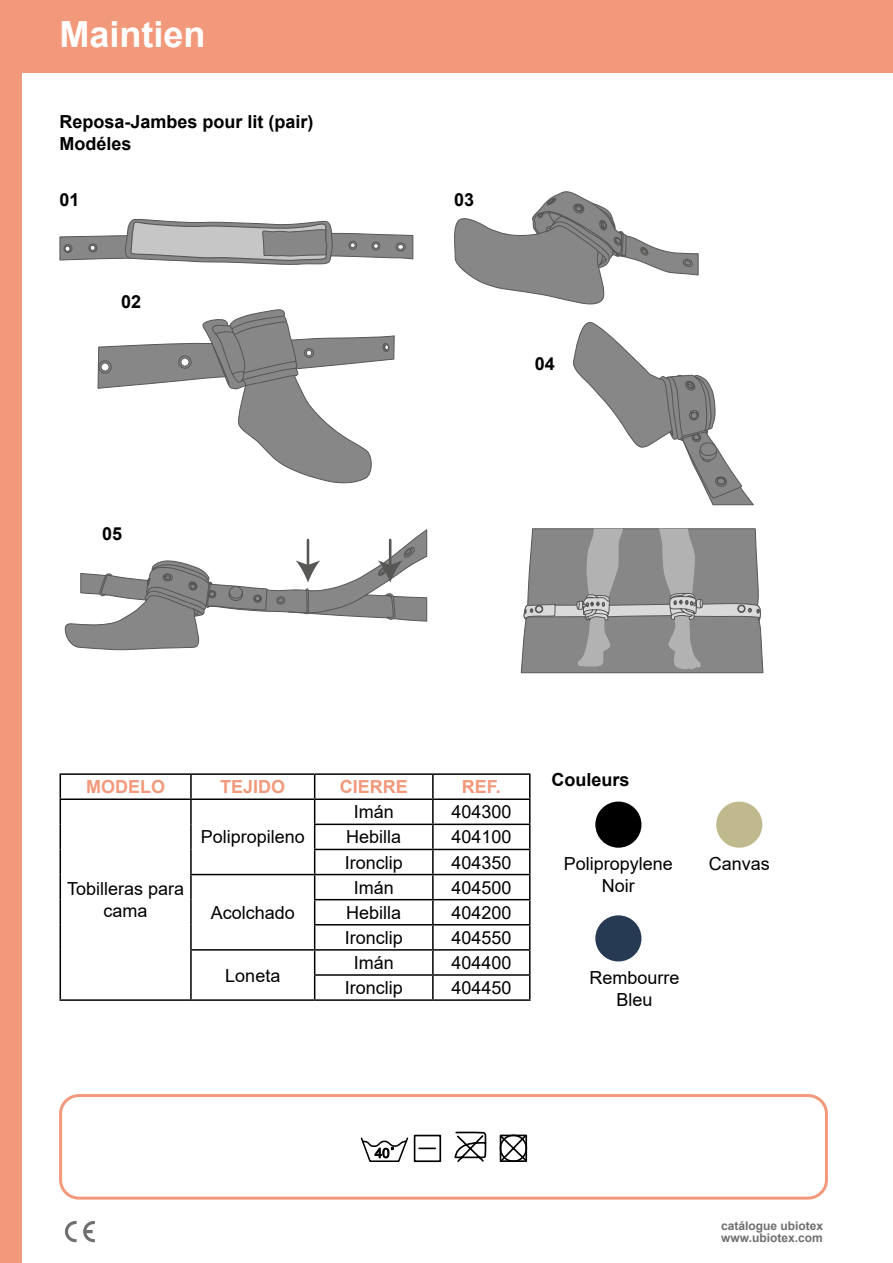
<style>
.page{position:relative;width:893px;height:1263px;background:#fff}
.page>*{position:absolute;margin:0;border:0;box-sizing:border-box;transform-origin:0 0}
.t1{font:700 36px "Arial";color:#fff}
.t2{font:18px/21.6px "Arial";color:#000;text-align:center}
.t3{font:700 18px/21.6px "Arial";color:#000}
.t4{font:700 18px "Arial";color:#f3997b}
.t5{font:700 12px/12px "Arial";color:#706f6f}
</style>
<div class="page">
<div style="left:0;top:0;width:21px;height:1263px;background:#f3997b"></div>
<div style="left:0;top:0;width:893px;height:72px;background:#f3997b"></div>
<svg style="left:65px;top:1221px;width:12px;height:21px"></svg>
<svg style="left:83px;top:1221px;width:12px;height:21px"></svg>
<div style="left:59px;top:1094px;width:769px;height:105px;border:3px solid #f3997b;border-radius:18px"></div>
<svg style="left:454px;top:1131px;width:33px;height:31px"></svg>
<svg style="left:499px;top:1134px;width:29px;height:29px"></svg>
<svg style="left:360px;top:1134px;width:82px;height:29px"></svg>
<hr style="left:60px;top:773px;width:131px;height:2px;background:#000">
<hr style="left:191px;top:773px;width:124px;height:2px;background:#000">
<hr style="left:190px;top:775px;width:2px;height:23px;background:#000">
<hr style="left:315px;top:773px;width:118px;height:2px;background:#000">
<hr style="left:433px;top:773px;width:98px;height:2px;background:#000">
<hr style="left:432px;top:775px;width:2px;height:23px;background:#000">
<hr style="left:529px;top:775px;width:2px;height:23px;background:#000">
<hr style="left:60px;top:798px;width:131px;height:2px;background:#000">
<hr style="left:191px;top:798px;width:124px;height:2px;background:#000">
<hr style="left:190px;top:800px;width:2px;height:24px;background:#000">
<hr style="left:315px;top:798px;width:118px;height:2px;background:#000">
<hr style="left:433px;top:798px;width:98px;height:2px;background:#000">
<hr style="left:432px;top:800px;width:2px;height:24px;background:#000">
<hr style="left:529px;top:800px;width:2px;height:24px;background:#000">
<hr style="left:190px;top:824px;width:2px;height:25px;background:#000">
<hr style="left:314px;top:824px;width:119px;height:1px;background:#000">
<hr style="left:433px;top:824px;width:98px;height:1px;background:#000">
<hr style="left:432px;top:825px;width:2px;height:24px;background:#000">
<hr style="left:529px;top:825px;width:2px;height:24px;background:#000">
<hr style="left:190px;top:849px;width:2px;height:25px;background:#000">
<hr style="left:314px;top:849px;width:119px;height:1px;background:#000">
<hr style="left:433px;top:849px;width:98px;height:1px;background:#000">
<hr style="left:432px;top:850px;width:2px;height:24px;background:#000">
<hr style="left:529px;top:850px;width:2px;height:24px;background:#000">
<hr style="left:190px;top:874px;width:125px;height:1px;background:#000">
<hr style="left:190px;top:875px;width:2px;height:25px;background:#000">
<hr style="left:315px;top:874px;width:118px;height:1px;background:#000">
<hr style="left:433px;top:874px;width:98px;height:1px;background:#000">
<hr style="left:432px;top:875px;width:2px;height:24px;background:#000">
<hr style="left:529px;top:875px;width:2px;height:24px;background:#000">
<hr style="left:190px;top:900px;width:2px;height:25px;background:#000">
<hr style="left:314px;top:899px;width:119px;height:1px;background:#000">
<hr style="left:433px;top:899px;width:98px;height:1px;background:#000">
<hr style="left:432px;top:900px;width:2px;height:24px;background:#000">
<hr style="left:529px;top:900px;width:2px;height:24px;background:#000">
<hr style="left:190px;top:925px;width:2px;height:24px;background:#000">
<hr style="left:314px;top:924px;width:119px;height:1px;background:#000">
<hr style="left:433px;top:924px;width:98px;height:1px;background:#000">
<hr style="left:432px;top:925px;width:2px;height:24px;background:#000">
<hr style="left:529px;top:925px;width:2px;height:24px;background:#000">
<hr style="left:190px;top:949px;width:125px;height:2px;background:#000">
<hr style="left:190px;top:951px;width:2px;height:24px;background:#000">
<hr style="left:315px;top:949px;width:118px;height:2px;background:#000">
<hr style="left:433px;top:949px;width:98px;height:2px;background:#000">
<hr style="left:432px;top:951px;width:2px;height:23px;background:#000">
<hr style="left:529px;top:951px;width:2px;height:23px;background:#000">
<svg style="left:60px;top:775px;width:1px;height:224px"></svg>
<hr style="left:190px;top:975px;width:2px;height:24px;background:#000">
<hr style="left:314px;top:974px;width:119px;height:2px;background:#000">
<svg style="left:314px;top:775px;width:1px;height:224px"></svg>
<hr style="left:433px;top:974px;width:98px;height:2px;background:#000">
<hr style="left:432px;top:976px;width:2px;height:23px;background:#000">
<hr style="left:529px;top:976px;width:2px;height:23px;background:#000">
<hr style="left:60px;top:999px;width:131px;height:2px;background:#000">
<hr style="left:191px;top:999px;width:124px;height:2px;background:#000">
<hr style="left:315px;top:999px;width:118px;height:2px;background:#000">
<hr style="left:433px;top:999px;width:98px;height:2px;background:#000">
<svg style="left:59px;top:218px;width:355px;height:43px"></svg>
<svg style="left:97px;top:251px;width:298px;height:233px"></svg>
<div style="left:383px;top:343px;width:6px;height:9px;border:1px solid #575756;border-radius:50%"></div>
<svg style="left:384px;top:344px;width:5px;height:7px"></svg>
<svg style="left:210px;top:316px;width:104px;height:69px;background:#949494"></svg>
<div style="left:181px;top:358px;width:8px;height:8px;background:#fff;border-radius:50%"></div>
<div style="left:181px;top:358px;width:8px;height:8px;border:1px solid #575756;border-radius:50%"></div>
<div style="left:179px;top:356px;width:12px;height:12px;border:1px solid #575756;border-radius:50%"></div>
<div style="left:101px;top:363px;width:8px;height:8px;background:#fff;border-radius:50%"></div>
<div style="left:101px;top:363px;width:8px;height:8px;border:1px solid #575756;border-radius:50%"></div>
<div style="left:99px;top:361px;width:12px;height:12px;border:1px solid #575756;border-radius:50%"></div>
<svg style="left:454px;top:191px;width:245px;height:114px"></svg>
<svg style="left:572px;top:322px;width:182px;height:184px"></svg>
<svg style="left:64px;top:530px;width:363px;height:121px"></svg>
<svg style="left:520px;top:528px;width:244px;height:145px;background:#979696"></svg>
<div style="left:595px;top:801px;width:46px;height:47px;background:#000;border-radius:50%"></div>
<div style="left:716px;top:801px;width:46px;height:47px;background:#c0b98d;border-radius:50%"></div>
<div style="left:595px;top:915px;width:46px;height:46px;background:#263a54;border-radius:50%"></div>
<h1 class="t1" style="left:60px;top:9px;width:148px">Maintien</h1>
<p class="t3" style="left:60px;top:111px;width:256px">Reposa-Jambes pour lit (pair)<br>Modéles</p>
<p class="t3" style="left:60px;top:189px;width:22px">01</p>
<p class="t3" style="left:454px;top:189px;width:22px">03</p>
<p class="t3" style="left:121px;top:291px;width:22px">02</p>
<p class="t3" style="left:535px;top:353px;width:22px">04</p>
<p class="t3" style="left:102px;top:523px;width:22px">05</p>
<p class="t4" style="left:86px;top:774px;width:81px">MODELO</p>
<p class="t4" style="left:220px;top:774px;width:67px">TEJIDO</p>
<p class="t4" style="left:340px;top:774px;width:70px">CIERRE</p>
<p class="t4" style="left:462px;top:774px;width:41px">REF.</p>
<p class="t2" style="left:67px;top:878px;width:119px">Tobilleras para cama</p>
<p class="t2" style="left:201px;top:826px;width:106px">Polipropileno</p>
<p class="t2" style="left:211px;top:901px;width:86px">Acolchado</p>
<p class="t2" style="left:225px;top:964px;width:57px">Loneta</p>
<p class="t2" style="left:354px;top:801px;width:42px">Imán</p>
<p class="t2" style="left:451px;top:801px;width:62px">404300</p>
<p class="t2" style="left:346px;top:826px;width:57px">Hebilla</p>
<p class="t2" style="left:451px;top:826px;width:62px">404100</p>
<p class="t2" style="left:345px;top:851px;width:60px">Ironclip</p>
<p class="t2" style="left:451px;top:851px;width:62px">404350</p>
<p class="t2" style="left:354px;top:876px;width:42px">Imán</p>
<p class="t2" style="left:451px;top:876px;width:62px">404500</p>
<p class="t2" style="left:346px;top:901px;width:57px">Hebilla</p>
<p class="t2" style="left:451px;top:901px;width:62px">404200</p>
<p class="t2" style="left:345px;top:927px;width:60px">Ironclip</p>
<p class="t2" style="left:451px;top:927px;width:62px">404550</p>
<p class="t2" style="left:354px;top:952px;width:42px">Imán</p>
<p class="t2" style="left:451px;top:952px;width:62px">404400</p>
<p class="t2" style="left:345px;top:977px;width:60px">Ironclip</p>
<p class="t2" style="left:451px;top:977px;width:62px">404450</p>
<p class="t3" style="left:551px;top:769px;width:80px">Couleurs</p>
<p class="t2" style="left:564px;top:853px;width:111px">Polipropylene<br>Noir</p>
<p class="t2" style="left:709px;top:853px;width:63px">Canvas</p>
<p class="t2" style="left:589px;top:967px;width:92px">Rembourre<br>Bleu</p>
<p class="t5" style="left:721px;top:1220px;width:104px">catálogue ubiotex www.ubiotex.com</p>
</div>
